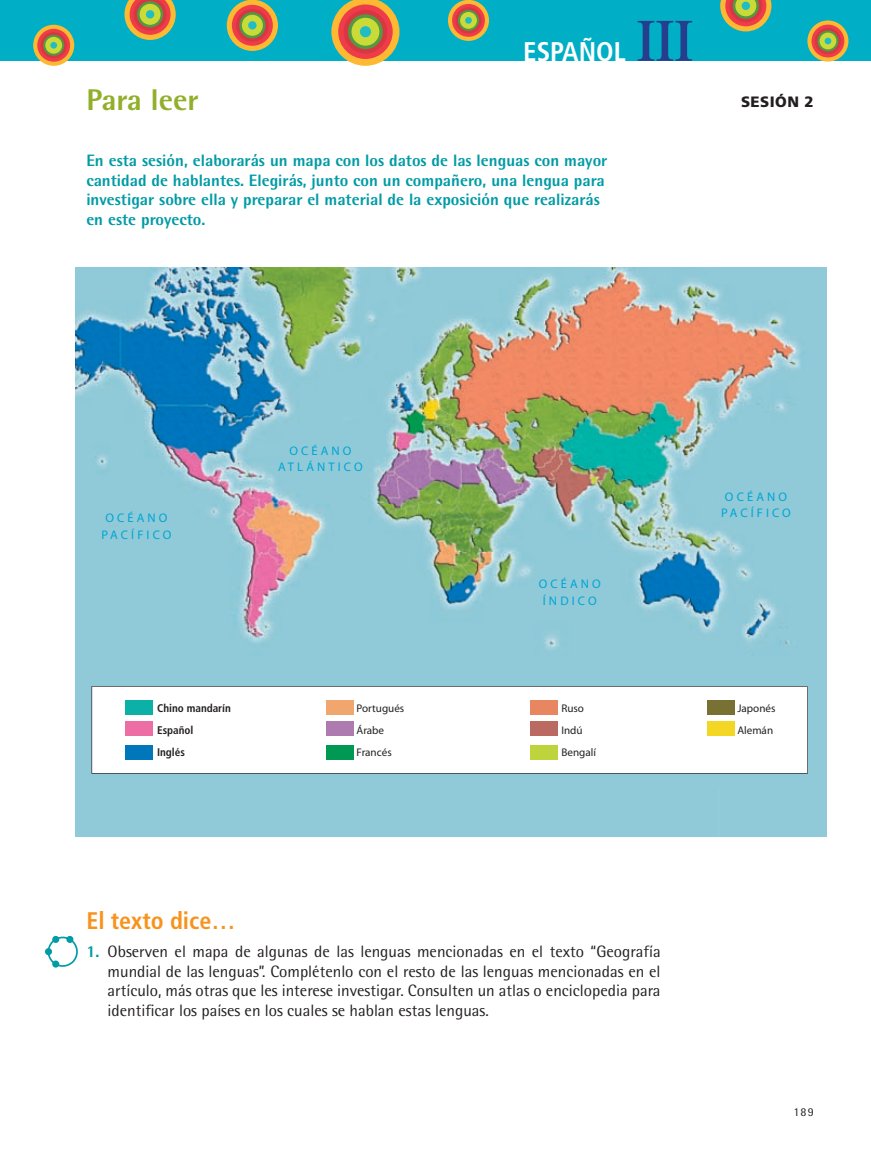
<style>
.page{position:relative;width:871px;height:1149px;background:#fff}
.page>*{position:absolute;margin:0;border:0;box-sizing:border-box;transform-origin:0 0}
.t1{font:700 60px "Rotis Serif";color:#253f8e}
.t2{font:800 30px "Rotis Semi Sans";color:#92af2a}
.t3{font:700 condensed 27px "Frutiger";color:#fff}
.t4{font:700 condensed 24px "Frutiger";color:#f7931d}
.t5{font:16.5px/19.5px "Rotis Semi Sans";color:#231f20;text-align:justify}
.t6{font:800 16.5px/19.5px "Rotis Semi Sans";color:#009ba5}
.t7{font:900 15px "Frutiger";letter-spacing:.03em;color:#231f20}
.t8{font:12.45px/16.6px "Myriad";letter-spacing:.25em;color:#00a5d4;text-align:center}
.t9{font:12px "Rotis Semi Sans";color:#231f20}
.t10{font:11.1px/22.2px "Myriad";color:#231f20}
.t11{font:700 condensed 11.1px/22.2px "Frutiger";letter-spacing:-.005em;color:#231f20}
.s1{font-weight:800;color:#009ba5}
</style>
<div class="page">
<hr style="left:0;top:0;width:1px;height:61px;background:#00aec5">
<div style="left:1px;top:0;width:870px;height:61px;background:#00aec5"></div>
<div style="left:33px;top:25px;width:41px;height:41px;background:#fdb931;border-radius:50%"></div>
<div style="left:37px;top:29px;width:33px;height:33px;background:#ee3d49;border-radius:50%"></div>
<svg style="left:41px;top:32px;width:26px;height:26px"></svg>
<svg style="left:43px;top:35px;width:21px;height:21px"></svg>
<div style="left:45px;top:37px;width:17px;height:17px;background:#cadb37;border-radius:50%"></div>
<div style="left:50px;top:42px;width:7px;height:7px;background:#21bdc6;border-radius:50%"></div>
<svg style="left:124px;top:0;width:52px;height:40px"></svg>
<svg style="left:137px;top:1px;width:26px;height:26px"></svg>
<div style="left:140px;top:4px;width:21px;height:21px;background:#cadb37;border-radius:50%"></div>
<div style="left:146px;top:10px;width:8px;height:9px;background:#21bdc6;border-radius:50%"></div>
<div style="left:227px;top:0;width:51px;height:51px;background:#fdb931;border-radius:50%"></div>
<div style="left:232px;top:5px;width:41px;height:41px;background:#ee3d49;border-radius:50%"></div>
<div style="left:236px;top:9px;width:33px;height:33px;background:#d83642;border-radius:50%"></div>
<svg style="left:239px;top:12px;width:26px;height:26px"></svg>
<div style="left:242px;top:15px;width:21px;height:21px;background:#cadb37;border-radius:50%"></div>
<div style="left:248px;top:21px;width:8px;height:8px;background:#21bdc6;border-radius:50%"></div>
<svg style="left:331px;top:0;width:68px;height:66px"></svg>
<div style="left:338px;top:4px;width:55px;height:55px;background:#ee3d49;border-radius:50%"></div>
<div style="left:343px;top:10px;width:44px;height:44px;background:#d83642;border-radius:50%"></div>
<svg style="left:348px;top:14px;width:35px;height:35px"></svg>
<div style="left:351px;top:18px;width:28px;height:28px;background:#cadb37;border-radius:50%"></div>
<div style="left:360px;top:26px;width:11px;height:11px;background:#21bdc6;border-radius:50%"></div>
<div style="left:448px;top:0;width:41px;height:41px;background:#fdb931;border-radius:50%"></div>
<div style="left:452px;top:4px;width:33px;height:33px;background:#ee3d49;border-radius:50%"></div>
<div style="left:455px;top:7px;width:26px;height:27px;background:linear-gradient(to right,#d93742,#d83742);border-radius:50%"></div>
<svg style="left:458px;top:10px;width:21px;height:21px"></svg>
<div style="left:460px;top:12px;width:17px;height:17px;background:#cadb37;border-radius:50%"></div>
<div style="left:465px;top:17px;width:7px;height:7px;background:#21bdc6;border-radius:50%"></div>
<svg style="left:720px;top:0;width:51px;height:31px"></svg>
<div style="left:741px;top:2px;width:9px;height:8px;background:#21bdc6;border-radius:50%"></div>
<svg style="left:807px;top:20px;width:41px;height:42px"></svg>
<div style="left:811px;top:25px;width:33px;height:32px;background:#ee3d49;border-radius:50%"></div>
<svg style="left:814px;top:28px;width:27px;height:26px"></svg>
<svg style="left:817px;top:30px;width:21px;height:22px"></svg>
<div style="left:819px;top:33px;width:17px;height:16px;background:#cadb37;border-radius:50%"></div>
<div style="left:824px;top:38px;width:7px;height:6px;background:#21bdc6;border-radius:50%"></div>
<svg style="left:48px;top:936px;width:30px;height:30px"></svg>
<div style="left:52px;top:936px;width:7px;height:7px;background:#009ba5;border-radius:50%"></div>
<div style="left:66px;top:936px;width:7px;height:7px;background:#009ba5;border-radius:50%"></div>
<div style="left:52px;top:960px;width:7px;height:7px;background:#009ba5;border-radius:50%"></div>
<div style="left:45px;top:948px;width:7px;height:7px;background:#009ba5;border-radius:50%"></div>
<img style="left:75px;top:267px;width:751px;height:569px">
<svg style="left:91px;top:686px;width:716px;height:87px"></svg>
<div style="left:125px;top:721px;width:28px;height:14px;background:#ec6ea4"></div>
<div style="left:125px;top:745px;width:28px;height:15px;background:#0077ba"></div>
<div style="left:326px;top:700px;width:27px;height:15px;background:#f0a66c"></div>
<div style="left:326px;top:721px;width:27px;height:14px;background:#ad7baf"></div>
<div style="left:326px;top:745px;width:27px;height:15px;background:#009852"></div>
<div style="left:530px;top:700px;width:28px;height:15px;background:#e88661"></div>
<div style="left:530px;top:721px;width:28px;height:14px;background:#ba6a60"></div>
<div style="left:530px;top:745px;width:28px;height:15px;background:#bed33c"></div>
<div style="left:706px;top:700px;width:28px;height:15px;background:#787133"></div>
<div style="left:706px;top:721px;width:28px;height:14px;background:#f4d725"></div>
<div style="left:125px;top:700px;width:28px;height:15px;background:#0bb0a6"></div>
<h2 class="t2" style="left:86px;top:81px;width:114px">Para leer</h2>
<h3 class="t3" style="left:523px;top:35px;width:104px">ESPAÑOL</h3>
<h1 class="t1" style="left:636px;top:6px;width:58px">III</h1>
<p class="t6" style="left:86px;top:150px;width:522px">en esta sesión, elaborarás un mapa con los datos de las lenguas con mayor cantidad de hablantes. elegirás, junto con un compañero, una lengua para investigar sobre ella y preparar el material de la exposición que realizarás en este proyecto.</p>
<p class="t7" style="left:741px;top:93px;width:74px">SESIÓN 2</p>
<p class="t8" style="left:102px;top:510px;width:71px">OCÉANO<br>PACÍFICO</p>
<p class="t8" style="left:278px;top:443px;width:86px">OCÉANO<br>ATLÁNTICO</p>
<p class="t8" style="left:538px;top:576px;width:64px">OCÉANO<br>ÍNDICO</p>
<p class="t8" style="left:721px;top:489px;width:71px">OCÉANO<br>PACÍFICO</p>
<p class="t11" style="left:157px;top:697px;width:75px">Chino mandarín<br>Español<br>Inglés</p>
<p class="t10" style="left:356px;top:697px;width:49px">Portugués<br>Árabe<br>Francés</p>
<p class="t10" style="left:561px;top:697px;width:36px">Ruso<br>Indú<br>Bengalí</p>
<p class="t10" style="left:737px;top:697px;width:40px">Japonés<br>Alemán</p>
<h3 class="t4" style="left:86px;top:906px;width:150px">El texto dice…</h3>
<p class="t5" style="left:107px;top:941px;width:554px;text-indent:-21px"><span class="s1">1.</span> Observen el mapa de algunas de las lenguas mencionadas en el texto “Geografía mundial de las lenguas”. Complétenlo con el resto de las lenguas mencionadas en el artículo, más otras que les interese investigar. Consulten un atlas o enciclopedia para identificar los países en los cuales se hablan estas lenguas.</p>
<p class="t9" style="left:793px;top:1104px;width:22px">189</p>
</div>
